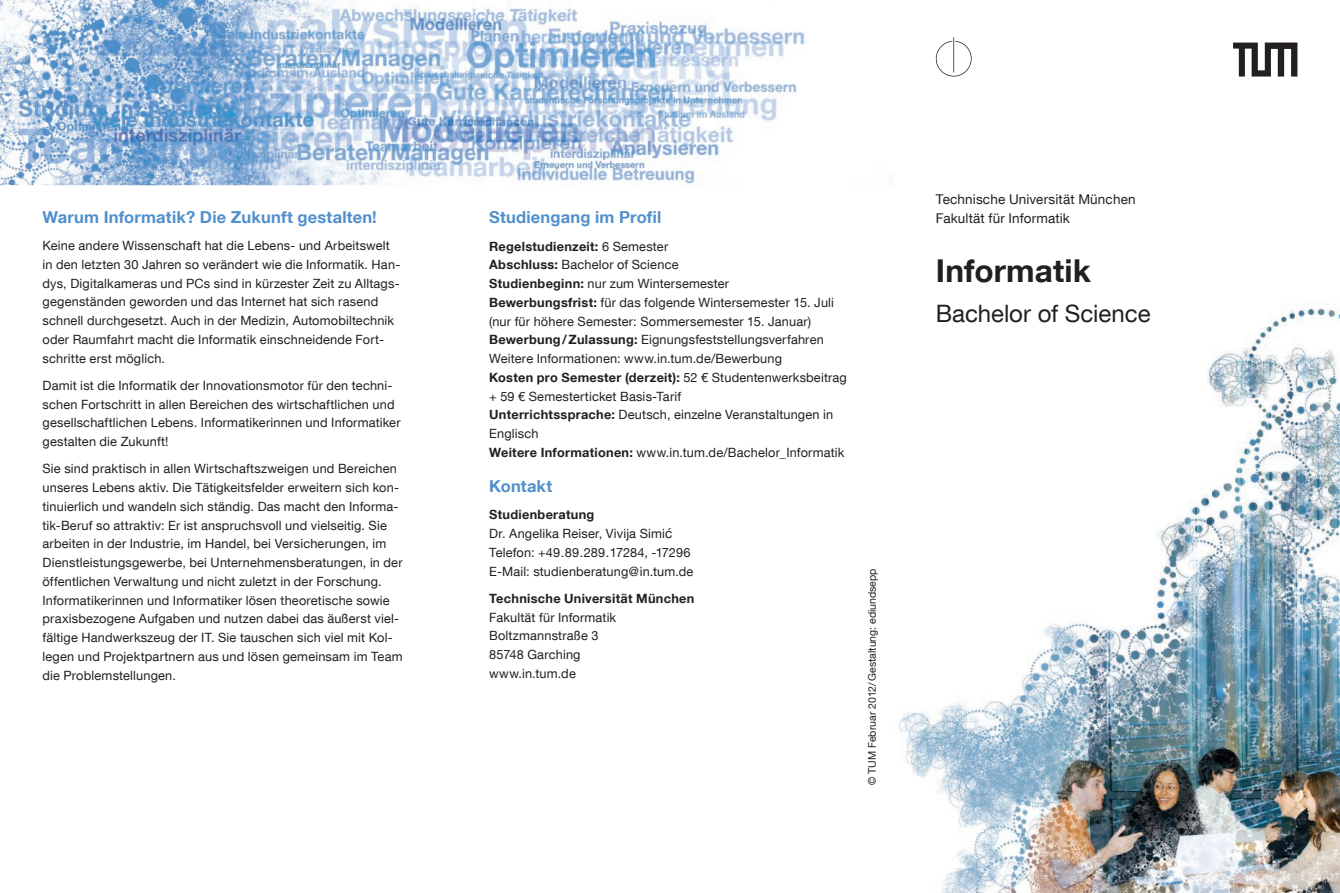
<style>
.page{position:relative;width:1340px;height:893px;background:#fff}
.page>*{position:absolute;margin:0;border:0;box-sizing:border-box;transform-origin:0 0}
.t1{font:700 31.5px "TUM Neue Helvetica";letter-spacing:.005em;color:#231f20}
.t2{font:24px "TUM Neue Helvetica";letter-spacing:-.005em;color:#231f20}
.t3{font:700 16.5px "TUM Neue Helvetica";letter-spacing:.01em;color:#5090cc}
.t4{font:13.5px/19.5px "TUM Neue Helvetica";letter-spacing:.01em;color:#231f20}
.t5{font:12.75px/18.8px "TUM Neue Helvetica";letter-spacing:.015em;color:#231f20}
.t6{font:700 12.75px "TUM Neue Helvetica";letter-spacing:.02em;color:#231f20}
.t7{font:10.5px "TUM Neue Helvetica";color:#231f20}
.s1{font-weight:700}
.s2{font-size:13.5px}
</style>
<div class="page">
<img style="left:558px;top:42px;width:781px;height:851px">
<img style="left:0;top:0;width:525px;height:185px">
<img style="left:525px;top:7px;width:53px;height:8px">
<img style="left:474px;top:15px;width:419px;height:170px">
<svg style="left:935px;top:37px;width:36px;height:40px"></svg>
<svg style="left:1232px;top:43px;width:65px;height:34px"></svg>
<p class="t3" style="left:43px;top:206px;width:336px">Warum Informatik? Die Zukunft gestalten!</p>
<p class="t5" style="left:43px;top:236px;width:359px">Keine andere Wissenschaft hat die Lebens- und Arbeitswelt in den letzten 30 Jahren so verändert wie die Informatik. Han&shy;dys, Digitalkameras und PCs sind in kürzester Zeit zu Alltags&shy;gegenständen geworden und das Internet hat sich rasend schnell durchgesetzt. Auch in der Medizin, Automobiltechnik oder Raumfahrt macht die Informatik einschneidende Fort&shy;schritte erst möglich.</p>
<p class="t5" style="left:43px;top:376px;width:359px">Damit ist die Informatik der Innovationsmotor für den techni&shy;schen Fortschritt in allen Bereichen des wirtschaftlichen und gesellschaftlichen Lebens. Informatikerinnen und Informatiker gestalten die Zukunft!</p>
<p class="t5" style="left:43px;top:459px;width:361px">Sie sind praktisch in allen Wirtschaftszweigen und Bereichen unseres Lebens aktiv. Die Tätigkeitsfelder erweitern sich kon&shy;tinuierlich und wandeln sich ständig. Das macht den Informa&shy;tik-Beruf so attraktiv: Er ist anspruchsvoll und vielseitig. Sie arbeiten in der Industrie, im Handel, bei Versicherungen, im Dienstleistungsgewerbe, bei Unternehmensberatungen, in der öffentlichen Verwaltung und nicht zuletzt in der Forschung.<br>Informatikerinnen und Informatiker lösen theoretische sowie praxisbezogene Aufgaben und nutzen dabei das äußerst viel&shy;fältige Handwerkszeug der IT. Sie tauschen sich viel mit Kol&shy;legen und Projektpartnern aus und lösen gemeinsam im Team die Problemstellungen.</p>
<p class="t3" style="left:489px;top:207px;width:174px">Studiengang im Profil</p>
<p class="t5" style="left:489px;top:236px;width:359px"><span class="s1">Regelstudienzeit:</span> 6 Semester<br><span class="s1">Abschluss:</span> Bachelor of Science<br><span class="s1">Studienbeginn:</span> nur zum Wintersemester<br><span class="s1">Bewerbungsfrist:</span> für das folgende Wintersemester 15. Juli (nur für höhere Semester: Sommersemester 15. Januar)<br><span class="s1">Bewerbung / Zulassung:</span> Eignungsfeststellungsverfahren Weitere Informationen: www.in.tum.de/Bewerbung<br><span class="s1">Kosten pro Semester (derzeit):</span> 52 € Studentenwerksbeitrag + 59 € Semesterticket Basis-Tarif<br><span class="s1">Unterrichtssprache:</span> Deutsch, einzelne Veranstaltungen in Englisch<br><span class="s1">Weitere Informationen:</span> www.in.tum.de/Bachelor_Informatik</p>
<p class="t3" style="left:489px;top:476px;width:65px">Kontakt</p>
<p class="t5" style="left:489px;top:505px;width:206px"><span class="s1">Studienberatung<br></span>Dr. Angelika Reiser, Vivija Simi<span class="s2">ć<br></span>Telefon: +49 . 89 . 289 . 17284, -17296<br>E-Mail: studienberatung @ in.tum.de</p>
<p class="t6" style="left:489px;top:590px;width:207px">Technische Universität München</p>
<p class="t5" style="left:489px;top:607px;width:128px">Fakultät für Informatik<br>Boltzmannstraße 3<br>85748 Garching www.in.tum.de</p>
<p class="t7" style="left:865px;top:785px;width:218px;rotate:-90deg">© TUM Februar 2012/ Gestaltung: ediundsepp</p>
<p class="t4" style="left:935px;top:189px;width:201px">Technische Universität München<br>Fakultät für Informatik</p>
<h1 class="t1" style="left:935px;top:251px;width:156px">Informatik</h1>
<h2 class="t2" style="left:935px;top:298px;width:216px">Bachelor of Science</h2>
</div>
